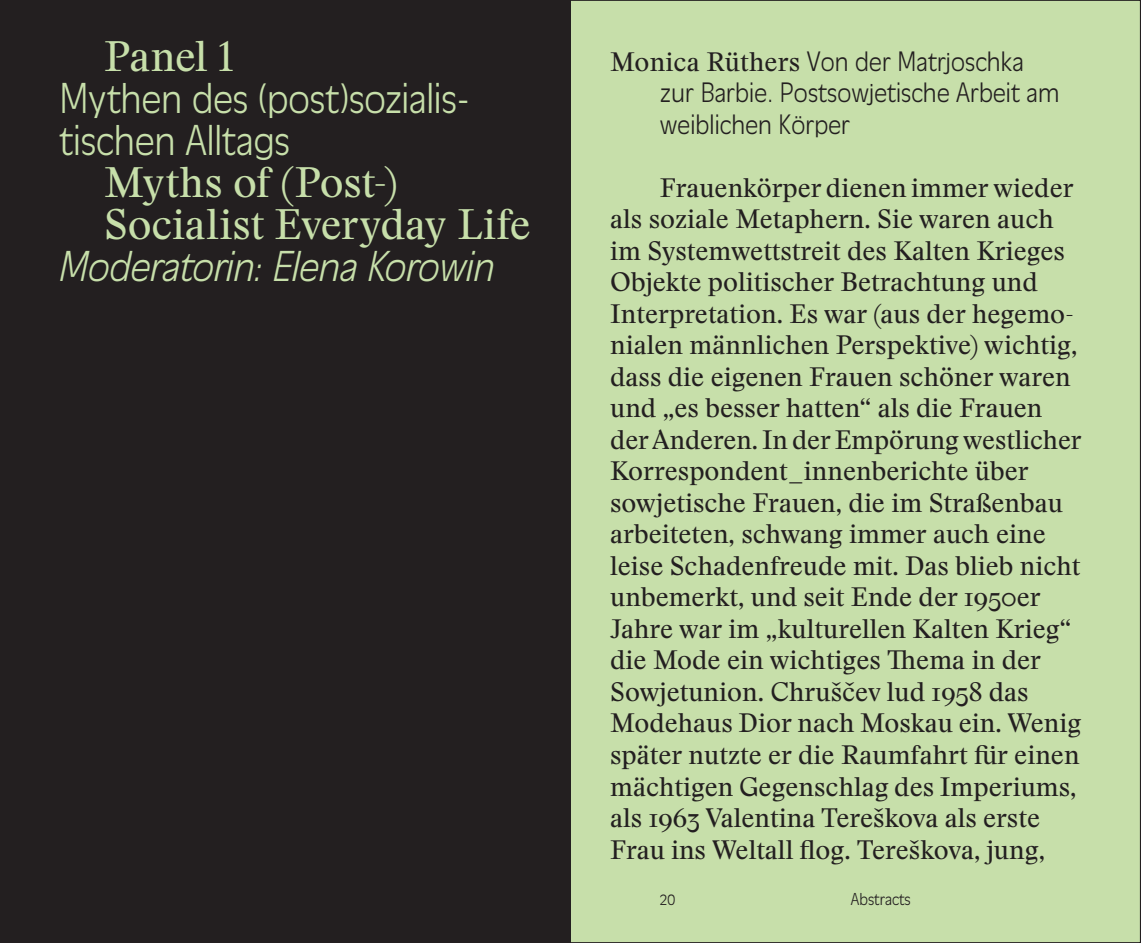
<style>
.page{position:relative;width:1141px;height:943px;background:#c7dfaa}
.page>*{position:absolute;margin:0;border:0;box-sizing:border-box;transform-origin:0 0}
.t1{font:42px/42px "Stanley";letter-spacing:-.005em;color:#c7dfaa}
.t2{font:300 35px/42px "Antique Olive Std Neue";letter-spacing:-.005em;color:#c7dfaa}
.t3{font:italic 300 35px "Antique Olive Std Neue";letter-spacing:-.005em;color:#c7dfaa}
.t4{font:26.25px/31.5px "Stanley";color:#231f20}
.t5{font:300 22.75px/31.5px "Antique Olive Std Neue";letter-spacing:.005em;color:#231f20}
.t6{font:300 14px "Antique Olive Std Neue";color:#231f20}
.s1{font-family:"Stanley";font-weight:400;font-size:26.25px}
</style>
<div class="page">
<div style="left:0;top:0;width:570px;height:943px;background:#231f20"></div>
<hr style="left:570px;top:0;width:1px;height:943px;background:#231f20">
<h1 class="t1" style="left:104px;top:35px;width:131px">Panel 1</h1>
<h2 class="t2" style="left:60px;top:79px;width:406px">Mythen des (post)sozialis&shy;tischen Alltags</h2>
<h1 class="t1" style="left:104px;top:161px;width:428px">Myths of (Post-)<br>Socialist Everyday Life</h1>
<h2 class="t3" style="left:60px;top:247px;width:437px">Moderatorin: Elena Korowin</h2>
<p class="t5" style="left:660px;top:47px;width:401px;text-indent:-50px"><span class="s1">Monica Rüthers</span> Von der Matrjoschka zur Barbie. Postsowjetische Arbeit am weiblichen Körper</p>
<p class="t4" style="left:610px;top:172px;width:473px;text-indent:50px">Frauenkörper dienen immer wieder als soziale Metaphern. Sie waren auch im Systemwettstreit des Kalten Krieges Objekte politischer Betrachtung und Interpretation. Es war (aus der hegemo&shy;nialen männlichen Perspektive) wichtig, dass die eigenen Frauen schöner waren und „es besser hatten“ als die Frauen der Anderen. In der Empörung westlicher Korrespondent_innenberichte über sowjetische Frauen, die im Straßenbau arbeiteten, schwang immer auch eine leise Schadenfreude mit. Das blieb nicht unbemerkt, und seit Ende der 1950er Jahre war im „kulturellen Kalten Krieg“ die Mode ein wichtiges Thema in der Sowjetunion. Chruščev lud 1958 das Modehaus Dior nach Moskau ein. Wenig später nutzte er die Raumfahrt für einen mächtigen Gegenschlag des Imperiums, als 1963 Valentina Tereškova als erste Frau ins Weltall flog. Tereškova, jung,</p>
<p class="t6" style="left:660px;top:892px;width:17px">20</p>
<p class="t6" style="left:851px;top:892px;width:61px">Abstracts</p>
</div>
